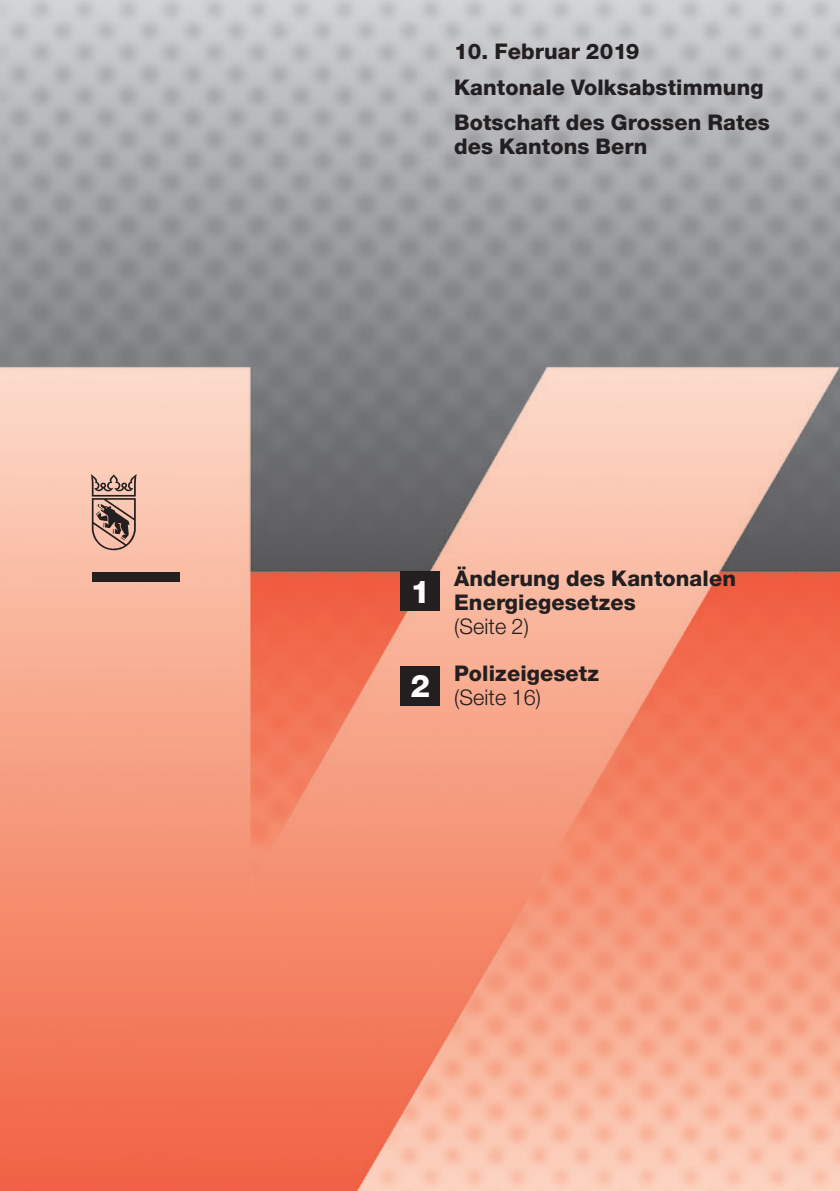
<style>
.page{position:relative;width:840px;height:1191px;background:#fff}
.page>*{position:absolute;margin:0;border:0;box-sizing:border-box;transform-origin:0 0}
.t1{font:800 31.4px "Helvetica Neue LT Pro";color:#fff}
.t2{font:800 31.2px "Helvetica Neue LT Pro";color:#fff}
.t3{font:800 21.6px/23.8px "Helvetica Neue LT Pro";letter-spacing:.005em;color:#231f20}
.s1{font-weight:300}
</style>
<div class="page">
<img style="left:0;top:0;width:839px;height:1191px">
<div style="left:92px;top:572px;width:88px;height:9px;background:#231f20"></div>
<svg style="left:91px;top:474px;width:46px;height:76px"></svg>
<div style="left:400px;top:572px;width:40px;height:39px;background:#231f20"></div>
<div style="left:400px;top:666px;width:40px;height:40px;background:#231f20"></div>
<h1 class="t3" style="left:454px;top:33px;width:317px;line-height:35.8px">10. Februar 2019<br>Kantonale Volksabstimmung<br>Botschaft des Grossen Rates</h1>
<h1 class="t3" style="left:454px;top:134px;width:195px">des Kantons Bern</h1>
<h1 class="t1" style="left:410px;top:573px;width:21px">1</h1>
<h2 class="t2" style="left:410px;top:668px;width:21px">2</h2>
<p class="t3" style="left:454px;top:566px;width:283px">Änderung des Kantonalen<br>Energiegesetzes<br><span class="s1">(Seite 2)</span></p>
<p class="t3" style="left:454px;top:661px;width:146px">Polizeigesetz <span class="s1">(Seite 16)</span></p>
</div>
